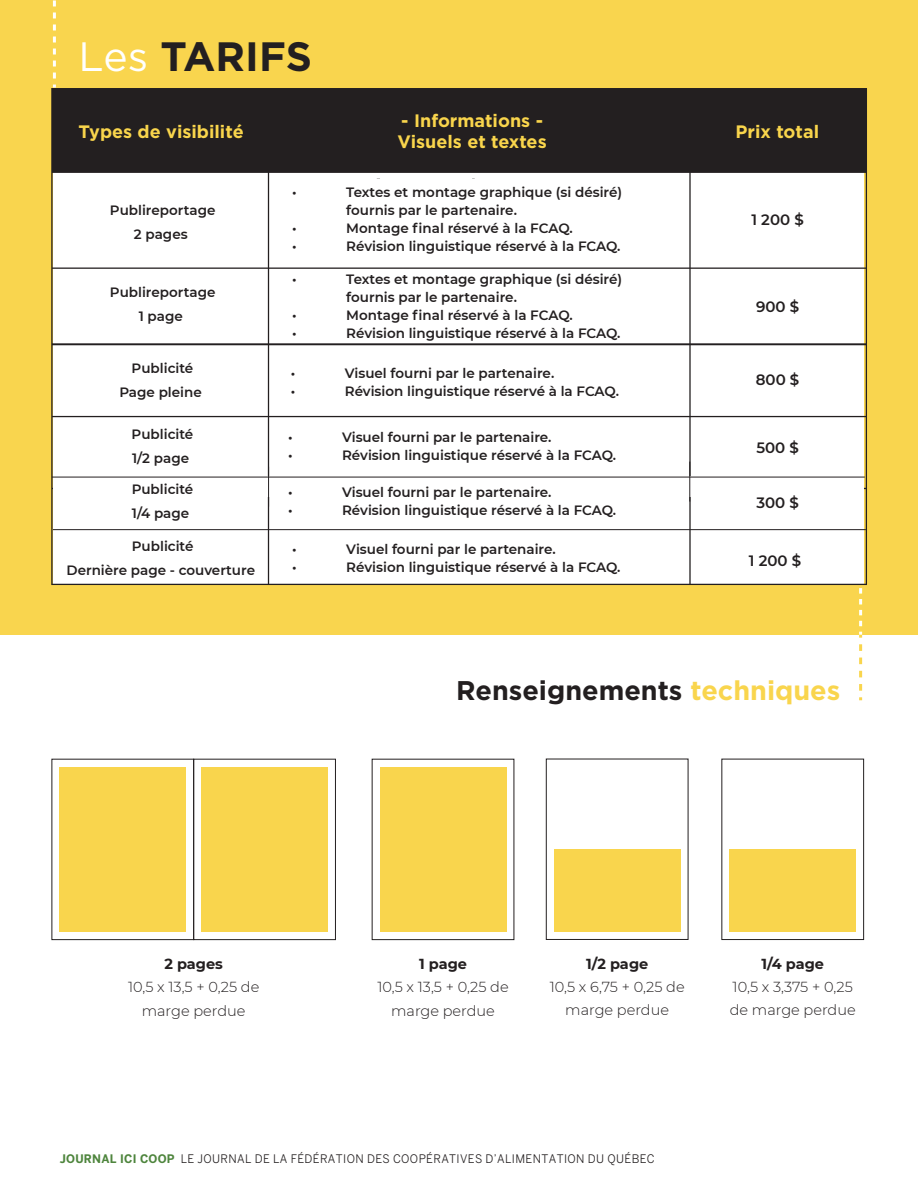
<style>
.page{position:relative;width:918px;height:1188px;background:#fff}
.page>*{position:absolute;margin:0;border:0;box-sizing:border-box;transform-origin:0 0}
.t1{font:700 40.95px "Gotham";color:#231f20}
.t2{font:700 27px "Gotham";color:#231f20}
.t3{font:700 18px/21.6px "Gotham";color:#f9d54c}
.t4{font:600 15px "Montserrat";color:#231f20}
.t5{font:300 14.55px/23.2px "Montserrat";color:#231f20;text-align:center}
.t6{font:700 14.55px "Montserrat";color:#231f20}
.t7{font:600 13.5px/24px "Montserrat";color:#231f20;text-align:center}
.t8{font:11.7px "Benton Sans";letter-spacing:.035em;color:#231f20;scale:.96 1}
.s1{font-weight:400;color:#fff}
.s2{color:#f9d54d}
.s3{font-weight:700;color:#4e853d}
</style>
<div class="page">
<svg style="left:859px;top:644px;width:3px;height:56px"></svg>
<div style="left:0;top:0;width:918px;height:635px;background:#f9d54e"></div>
<svg style="left:53px;top:0;width:3px;height:77px"></svg>
<svg style="left:859px;top:599px;width:3px;height:39px"></svg>
<div style="left:59px;top:767px;width:127px;height:165px;background:#f9d54d"></div>
<div style="left:193px;top:759px;width:143px;height:181px;border:1px solid #231f20"></div>
<div style="left:201px;top:767px;width:127px;height:165px;background:#f9d54d"></div>
<div style="left:380px;top:767px;width:126px;height:165px;background:#f9d54d"></div>
<div style="left:721px;top:759px;width:143px;height:181px;border:1px solid #231f20"></div>
<div style="left:729px;top:849px;width:127px;height:83px;background:#f9d54d"></div>
<img style="left:51px;top:77px;width:816px;height:517px">
<div style="left:60px;top:179px;width:201px;height:81px;background:#fff"></div>
<div style="left:60px;top:272px;width:201px;height:68px;background:#fff"></div>
<div style="left:59px;top:349px;width:202px;height:63px;background:#fff"></div>
<div style="left:59px;top:419px;width:202px;height:63px;background:#fff"></div>
<div style="left:59px;top:508px;width:202px;height:63px;background:#fff"></div>
<div style="left:276px;top:499px;width:337px;height:62px;background:#fff"></div>
<div style="left:276px;top:419px;width:337px;height:63px;background:#fff"></div>
<div style="left:276px;top:349px;width:337px;height:63px;background:#fff"></div>
<div style="left:276px;top:272px;width:406px;height:70px;background:#fff"></div>
<div style="left:273px;top:179px;width:406px;height:69px;background:#fff"></div>
<div style="left:699px;top:181px;width:147px;height:81px;background:#fff"></div>
<div style="left:699px;top:298px;width:147px;height:41px;background:#fff"></div>
<div style="left:705px;top:360px;width:146px;height:41px;background:#fff"></div>
<div style="left:705px;top:505px;width:146px;height:40px;background:#fff"></div>
<div style="left:699px;top:432px;width:147px;height:41px;background:#fff"></div>
<div style="left:62px;top:103px;width:789px;height:48px;background:#231f20"></div>
<hr style="left:53px;top:529px;width:813px;height:1px;background:#231f20">
<div style="left:53px;top:476px;width:811px;height:21px;background:#fff"></div>
<hr style="left:52px;top:477px;width:813px;height:1px;background:#231f20">
<hr style="left:689px;top:462px;width:1px;height:40px;background:#231f20">
<hr style="left:268px;top:467px;width:1px;height:40px;background:#231f20">
<div style="left:546px;top:759px;width:142px;height:181px;border:1px solid #231f20"></div>
<div style="left:554px;top:849px;width:126px;height:83px;background:#f9d54d"></div>
<h1 class="t1" style="left:78px;top:33px;width:235px"><span class="s1">Les</span> TARIFS</h1>
<h3 class="t3" style="left:78px;top:120px;width:167px">Types de visibilité</h3>
<h3 class="t3" style="left:398px;top:109px;width:151px">- Informations -<br>Visuels et textes</h3>
<h3 class="t3" style="left:736px;top:120px;width:85px">Prix total</h3>
<p class="t7" style="left:110px;top:197px;width:107px">Publireportage<br>2 pages</p>
<p class="t7" style="left:110px;top:280px;width:107px">Publireportage<br>1 page</p>
<p class="t7" style="left:119px;top:356px;width:84px">Publicité<br>Page pleine</p>
<p class="t7" style="left:132px;top:422px;width:63px;text-align:left">Publicité<br>1/2 page</p>
<p class="t7" style="left:292px;top:179px;width:6px">•</p>
<p class="t7" style="left:346px;top:182px;width:277px;line-height:18px;text-align:left">Textes et montage graphique (si désiré) fournis par le partenaire.</p>
<p class="t7" style="left:292px;top:215px;width:6px">•</p>
<p class="t7" style="left:346px;top:215px;width:228px">Montage final réservé à la FCAQ.</p>
<p class="t7" style="left:292px;top:233px;width:6px">•</p>
<p class="t7" style="left:346px;top:233px;width:276px">Révision linguistique réservé à la FCAQ.</p>
<p class="t7" style="left:292px;top:267px;width:6px">•</p>
<p class="t7" style="left:346px;top:270px;width:277px;line-height:18px;text-align:left">Textes et montage graphique (si désiré) fournis par le partenaire.</p>
<p class="t7" style="left:292px;top:303px;width:6px">•</p>
<p class="t7" style="left:346px;top:303px;width:228px">Montage final réservé à la FCAQ.</p>
<p class="t7" style="left:292px;top:321px;width:6px">•</p>
<p class="t7" style="left:346px;top:321px;width:276px">Révision linguistique réservé à la FCAQ.</p>
<p class="t7" style="left:291px;top:361px;width:6px">•</p>
<p class="t7" style="left:345px;top:361px;width:211px">Visuel fourni par le partenaire.</p>
<p class="t7" style="left:291px;top:379px;width:6px">•</p>
<p class="t7" style="left:345px;top:379px;width:276px">Révision linguistique réservé à la FCAQ.</p>
<p class="t7" style="left:288px;top:425px;width:6px">•</p>
<p class="t7" style="left:342px;top:425px;width:211px">Visuel fourni par le partenaire.</p>
<p class="t7" style="left:288px;top:443px;width:6px">•</p>
<p class="t7" style="left:342px;top:443px;width:276px">Révision linguistique réservé à la FCAQ.</p>
<p class="t4" style="left:751px;top:209px;width:54px">1 200 $</p>
<p class="t4" style="left:756px;top:296px;width:45px">900 $</p>
<p class="t4" style="left:756px;top:369px;width:45px">800 $</p>
<p class="t4" style="left:756px;top:437px;width:44px">500 $</p>
<p class="t7" style="left:132px;top:477px;width:63px;text-align:left">Publicité<br>1/4 page</p>
<p class="t4" style="left:756px;top:492px;width:44px">300 $</p>
<p class="t7" style="left:288px;top:480px;width:6px">•</p>
<p class="t7" style="left:342px;top:480px;width:211px">Visuel fourni par le partenaire.</p>
<p class="t7" style="left:288px;top:498px;width:6px">•</p>
<p class="t7" style="left:342px;top:498px;width:276px">Révision linguistique réservé à la FCAQ.</p>
<p class="t7" style="left:67px;top:534px;width:190px">Publicité<br>Dernière page - couverture</p>
<p class="t7" style="left:292px;top:537px;width:6px">•</p>
<p class="t7" style="left:346px;top:537px;width:211px">Visuel fourni par le partenaire.</p>
<p class="t7" style="left:292px;top:555px;width:6px">•</p>
<p class="t7" style="left:346px;top:555px;width:276px">Révision linguistique réservé à la FCAQ.</p>
<p class="t4" style="left:749px;top:550px;width:54px">1 200 $</p>
<h2 class="t2" style="left:456px;top:675px;width:386px">Renseignements <span class="s2">techniques</span></h2>
<p class="t6" style="left:164px;top:953px;width:60px">2 pages</p>
<p class="t5" style="left:128px;top:975px;width:133px">10,5 x 13,5 + 0,25 de marge perdue</p>
<p class="t6" style="left:419px;top:953px;width:50px">1 page</p>
<p class="t5" style="left:377px;top:975px;width:133px">10,5 x 13,5 + 0,25 de marge perdue</p>
<p class="t6" style="left:586px;top:953px;width:64px">1/2 page</p>
<p class="t5" style="left:550px;top:975px;width:136px">10,5 x 6,75 + 0,25 de marge perdue</p>
<p class="t6" style="left:761px;top:953px;width:64px">1/4 page</p>
<p class="t5" style="left:730px;top:975px;width:128px;text-align:left">10,5 x 3,375 + 0,25 de marge perdue</p>
<p class="t8" style="left:60px;top:1152px;width:621px"><span class="s3">JOURNAL ICI COOP</span> LE JOURNAL DE LA FÉDÉRATION DES COOPÉRATIVES D’ALIMENTATION DU QUÉBEC</p>
</div>
